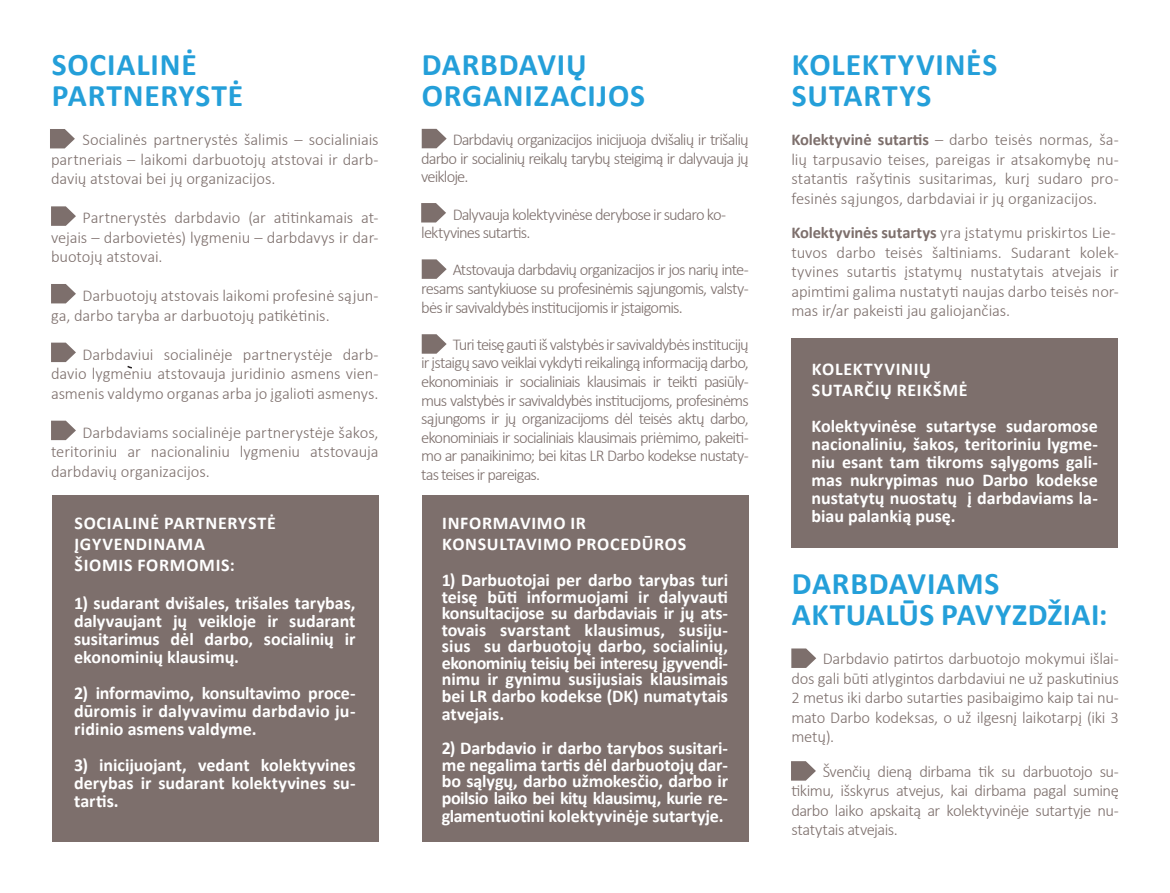
<style>
.page{position:relative;width:1170px;height:893px;background:#fff}
.page>*{position:absolute;margin:0;border:0;box-sizing:border-box;transform-origin:0 0}
.t1{font:700 31.5px/31.5px "Calibri";letter-spacing:.025em;color:#249fd9}
.t2{font:700 18px/18px "Calibri";color:#fff;text-align:justify}
.t3{font:700 18px/21px "Calibri";letter-spacing:.04em;color:#fff}
.t4{font:700 18px/21px "Calibri";letter-spacing:.035em;color:#fff}
.t5{font:300 16.5px/19.5px "Calibri";letter-spacing:-.01em;color:#7d6f6c;text-align:justify}
.t6{font:300 16.5px/18.6px "Calibri";letter-spacing:-.05em;color:#7d6f6c}
.s1{font-weight:700}
</style>
<div class="page">
<div style="left:791px;top:338px;width:327px;height:209px;background:#7d6f6c"></div>
<div style="left:422px;top:495px;width:326px;height:347px;background:#7d6f6c"></div>
<div style="left:52px;top:495px;width:326px;height:347px;background:#7d6f6c"></div>
<svg style="left:50px;top:129px;width:25px;height:19px"></svg>
<svg style="left:421px;top:129px;width:25px;height:19px"></svg>
<svg style="left:51px;top:206px;width:25px;height:20px"></svg>
<svg style="left:421px;top:203px;width:25px;height:19px"></svg>
<svg style="left:51px;top:421px;width:25px;height:19px"></svg>
<svg style="left:51px;top:284px;width:25px;height:19px"></svg>
<svg style="left:421px;top:259px;width:25px;height:20px"></svg>
<svg style="left:51px;top:343px;width:25px;height:19px"></svg>
<svg style="left:421px;top:334px;width:25px;height:20px"></svg>
<svg style="left:127px;top:365px;width:5px;height:4px"></svg>
<svg style="left:791px;top:648px;width:25px;height:20px"></svg>
<svg style="left:791px;top:761px;width:24px;height:20px"></svg>
<h1 class="t1" style="left:52px;top:47px;width:193px">SOCIALINĖ<br>PARTNERYSTĖ</h1>
<p class="t5" style="left:51px;top:130px;width:329px;text-indent:31px">Socialinės partnerystės šalimis – socialiniais partneriais – laikomi darbuotojų atstovai ir darb&shy;davių atstovai bei jų organizacijos.</p>
<p class="t5" style="left:51px;top:208px;width:329px;text-indent:31px">Partnerystės darbdavio (ar atitinkamais at&shy;vejais – darbovietės) lygmeniu – darbdavys ir dar&shy;buotojų atstovai.</p>
<p class="t5" style="left:51px;top:286px;width:329px;text-indent:31px">Darbuotojų atstovais laikomi profesinė sąjun&shy;ga, darbo taryba ar darbuotojų patikėtinis.</p>
<p class="t5" style="left:51px;top:344px;width:329px;text-indent:31px">Darbdaviui socialinėje partnerystėje darb&shy;davio lygmeniu atstovauja juridinio asmens vien&shy;asmenis valdymo organas arba jo įgalioti asmenys.</p>
<p class="t5" style="left:51px;top:422px;width:329px;text-indent:31px">Darbdaviams socialinėje partnerystėje šakos, teritoriniu ar nacionaliniu lygmeniu atstovauja darbdavių organizacijos.</p>
<p class="t3" style="left:74px;top:512px;width:203px">SOCIALINĖ PARTNERYSTĖ<br>ĮGYVENDINAMA<br>ŠIOMIS FORMOMIS:</p>
<p class="t2" style="left:74px;top:593px;width:283px">1) sudarant dvišales, trišales tarybas, dalyvaujant jų veikloje ir sudarant susitarimus dėl darbo, socialinių ir ekonominių klausimų.</p>
<p class="t2" style="left:74px;top:683px;width:283px">2) informavimo, konsultavimo proce&shy;dūromis ir dalyvavimu darbdavio ju&shy;ridinio asmens valdyme.</p>
<p class="t2" style="left:74px;top:755px;width:283px">3) inicijuojant, vedant kolektyvines derybas ir sudarant kolektyvines su&shy;tartis.</p>
<h1 class="t1" style="left:422px;top:47px;width:225px">DARBDAVIŲ<br>ORGANIZACIJOS</h1>
<p class="t5" style="left:421px;top:130px;width:329px;line-height:18.6px;text-indent:31px">Darbdavių organizacijos inicijuoja dvišalių ir trišalių darbo ir socialinių reikalų tarybų steigimą ir dalyvauja jų veikloje.</p>
<p class="t6" style="left:421px;top:205px;width:306px;text-indent:31px">Dalyvauja kolektyvinėse derybose ir sudaro ko&shy;lektyvines sutartis.</p>
<p class="t5" style="left:421px;top:260px;width:329px;line-height:18.6px;text-indent:31px">Atstovauja darbdavių organizacijos ir jos narių inte&shy;resams santykiuose su profesinėmis sąjungomis, valsty&shy;bės ir savivaldybės institucijomis ir įstaigomis.</p>
<p class="t5" style="left:421px;top:335px;width:329px;line-height:18.6px;text-indent:31px">Turi teisę gauti iš valstybės ir savivaldybės institucijų ir įstaigų savo veiklai vykdyti reikalingą informaciją darbo, ekonominiais ir socialiniais klausimais ir teikti pasiūly&shy;mus valstybės ir savivaldybės institucijoms, profesinėms sąjungoms ir jų organizacijoms dėl teisės aktų darbo, ekonominiais ir socialiniais klausimais priėmimo, pakeiti&shy;mo ar panaikinimo; bei kitas LR Darbo kodekse nustaty&shy;tas teises ir pareigas.</p>
<p class="t4" style="left:442px;top:512px;width:245px">INFORMAVIMO IR<br>KONSULTAVIMO PROCEDŪROS</p>
<p class="t2" style="left:442px;top:571px;width:288px;line-height:16.6px">1) Darbuotojai per darbo tarybas turi teisę būti informuojami ir dalyvauti konsultacijose su darbdaviais ir jų ats&shy;tovais svarstant klausimus, susiju&shy;sius su darbuotojų darbo, socialinių, ekonominių teisių bei interesų įgyvendi&shy;nimu ir gynimu susijusiais klausimais bei LR darbo kodekse (DK) numatytais atvejais.</p>
<p class="t2" style="left:442px;top:739px;width:288px;line-height:17px">2) Darbdavio ir darbo tarybos susitari&shy;me negalima tartis dėl darbuotojų dar&shy;bo sąlygų, darbo užmokesčio, darbo ir poilsio laiko bei kitų klausimų, kurie re&shy;glamentuotini kolektyvinėje sutartyje.</p>
<h1 class="t1" style="left:791px;top:47px;width:207px">KOLEKTYVINĖS<br>SUTARTYS</h1>
<p class="t5" style="left:791px;top:130px;width:329px"><span class="s1">Kolektyvinė sutartis</span> – darbo teisės normas, ša&shy;lių tarpusavio teises, pareigas ir atsakomybę nu&shy;statantis rašytinis susitarimas, kurį sudaro pro&shy;fesinės sąjungos, darbdaviai ir jų organizacijos.</p>
<p class="t5" style="left:791px;top:223px;width:329px;text-align:left"><span class="s1">Kolektyvinės sutartys</span> yra įstatymu priskirtos Lie&shy;tuvos darbo teisės šaltiniams. Sudarant kolek&shy;tyvines sutartis įstatymų nustatytais atvejais ir apimtimi galima nustatyti naujas darbo teisės nor&shy;mas ir/ar pakeisti jau galiojančias.</p>
<p class="t3" style="left:811px;top:357px;width:157px">KOLEKTYVINIŲ<br>SUTARČIŲ REIKŠMĖ</p>
<p class="t2" style="left:811px;top:416px;width:288px">Kolektyvinėse sutartyse sudaromose nacionaliniu, šakos, teritoriniu lygme&shy;niu esant tam tikroms sąlygoms gali&shy;mas nukrypimas nuo Darbo kodekse nustatytų nuostatų į darbdaviams la&shy;biau palankią pusę.</p>
<h1 class="t1" style="left:791px;top:566px;width:317px">DARBDAVIAMS<br>AKTUALŪS PAVYZDŽIAI:</h1>
<p class="t5" style="left:791px;top:649px;width:329px;text-indent:31px">Darbdavio patirtos darbuotojo mokymui išlai&shy;dos gali būti atlygintos darbdaviui ne už paskutinius 2 metus iki darbo sutarties pasibaigimo kaip tai nu&shy;mato Darbo kodeksas, o už ilgesnį laikotarpį (iki 3 metų).</p>
<p class="t5" style="left:791px;top:761px;width:329px;text-indent:31px">Švenčių dieną dirbama tik su darbuotojo su&shy;tikimu, išskyrus atvejus, kai dirbama pagal suminę darbo laiko apskaitą ar kolektyvinėje sutartyje nu&shy;statytais atvejais.</p>
</div>
